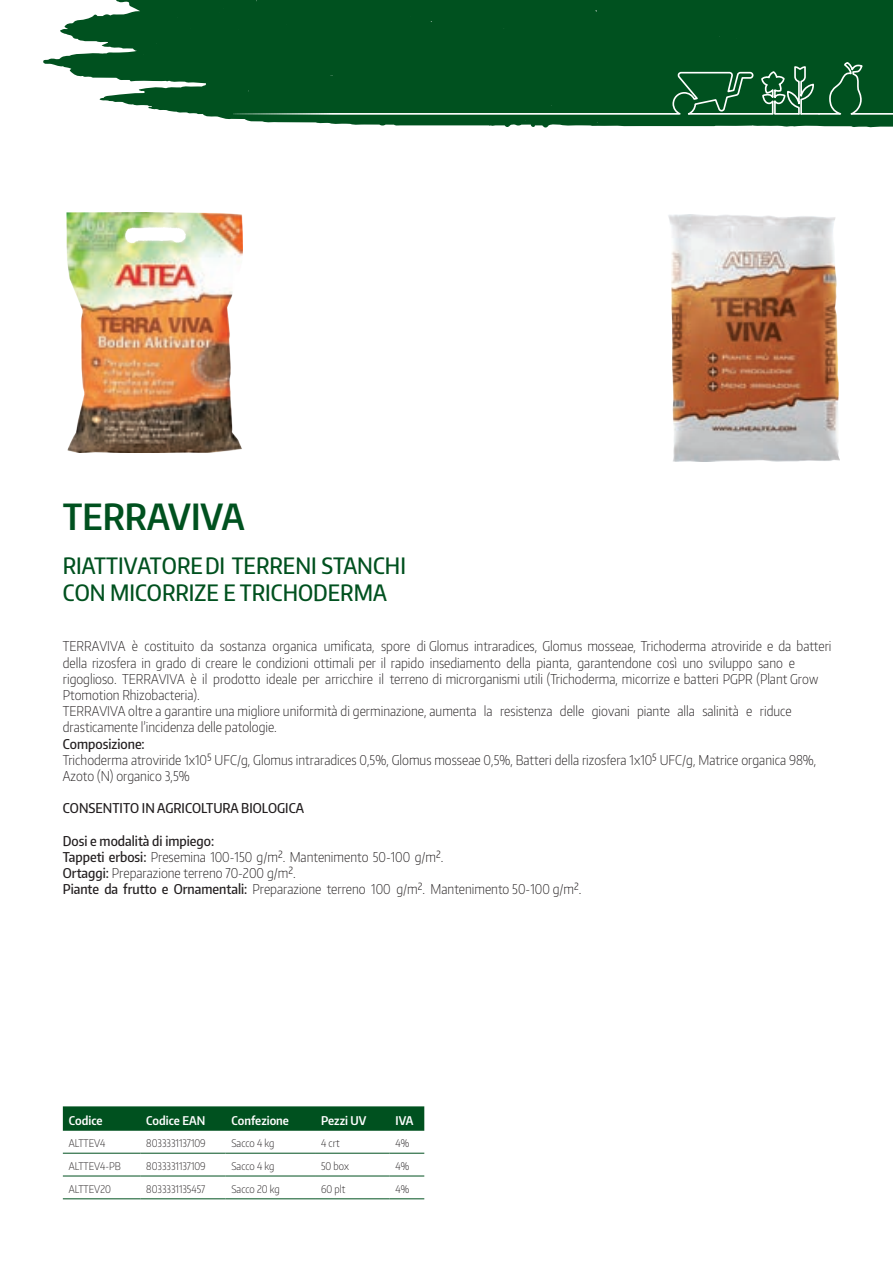
<style>
.page{position:relative;width:893px;height:1263px;background:#fff}
.page>*{position:absolute;margin:0;border:0;box-sizing:border-box;transform-origin:0 0}
.t1{font:600 36px "Encode Sans Condensed";color:#00511f}
.t2{font:500 22.5px/27px "Encode Sans Condensed";color:#00511f}
.t3{font:200 13.5px/16.2px "Encode Sans Condensed";color:#231f20}
.t4{font:500 13.5px "Encode Sans Condensed";color:#231f20}
.t5{font:600 12px "Encode Sans Condensed";color:#fff}
.t6{font:200 10.5px "Encode Sans Condensed";color:#231f20}
.s1{font-weight:500}
</style>
<div class="page">
<svg style="left:43px;top:0;width:850px;height:128px;background:#1d6539"></svg>
<hr style="left:819px;top:113px;width:21px;height:2px;background:#fff">
<hr style="left:689px;top:113px;width:84px;height:2px;background:#fff">
<hr style="left:851px;top:113px;width:42px;height:2px;background:#fff">
<hr style="left:0;top:113px;width:679px;height:2px;background:#fff">
<svg style="left:828px;top:63px;width:35px;height:53px;background:#266b40"></svg>
<svg style="left:672px;top:71px;width:82px;height:45px;background:#296c42"></svg>
<svg style="left:760px;top:65px;width:59px;height:51px;background:#36764e"></svg>
<svg style="left:63px;top:1106px;width:361px;height:25px;background:#065524"></svg>
<hr style="left:63px;top:1153px;width:77px;height:1px;background:#00511f">
<hr style="left:140px;top:1153px;width:85px;height:1px;background:#00511f">
<hr style="left:225px;top:1153px;width:90px;height:1px;background:#00511f">
<hr style="left:315px;top:1153px;width:75px;height:1px;background:#00511f">
<hr style="left:390px;top:1153px;width:34px;height:1px;background:#00511f">
<hr style="left:63px;top:1175px;width:77px;height:1px;background:#00511f">
<hr style="left:140px;top:1175px;width:85px;height:1px;background:#00511f">
<hr style="left:225px;top:1175px;width:90px;height:1px;background:#00511f">
<hr style="left:315px;top:1175px;width:75px;height:1px;background:#00511f">
<hr style="left:390px;top:1175px;width:34px;height:1px;background:#00511f">
<hr style="left:315px;top:1198px;width:75px;height:1px;background:#00511f">
<hr style="left:63px;top:1198px;width:77px;height:1px;background:#00511f">
<hr style="left:140px;top:1198px;width:85px;height:1px;background:#00511f">
<hr style="left:225px;top:1198px;width:90px;height:1px;background:#00511f">
<hr style="left:390px;top:1198px;width:34px;height:1px;background:#00511f">
<img style="left:668px;top:215px;width:171px;height:247px">
<img style="left:67px;top:212px;width:176px;height:240px">
<h1 class="t1" style="left:63px;top:493px;width:183px">TERRAVIVA</h1>
<h2 class="t2" style="left:63px;top:551px;width:345px">RIATTIVATORE DI TERRENI STANCHI<br>CON MICORRIZE E TRICHODERMA</h2>
<p class="t3" style="left:63px;top:638px;width:770px">TERRAVIVA è costituito da sostanza organica umificata, spore di Glomus intraradices, Glomus mosseae, Trichoderma atroviride e da batteri della rizosfera in grado di creare le condizioni ottimali per il rapido insediamento della pianta, garantendone così uno sviluppo sano e rigoglioso. TERRAVIVA è il prodotto ideale per arricchire il terreno di microrganismi utili (Trichoderma, micorrize e batteri PGPR (Plant Grow Ptomotion Rhizobacteria).<br>TERRAVIVA oltre a garantire una migliore uniformità di germinazione, aumenta la resistenza delle giovani piante alla salinità e riduce drasticamente l’incidenza delle patologie.</p>
<p class="t4" style="left:63px;top:735px;width:83px">Composizione:</p>
<p class="t3" style="left:63px;top:751px;width:755px">Trichoderma atroviride 1x10⁵ UFC/g, Glomus intraradices 0,5%, Glomus mosseae 0,5%, Batteri della rizosfera 1x10⁵ UFC/g, Matrice organica 98%,<br>Azoto (N) organico 3,5%</p>
<p class="t4" style="left:63px;top:799px;width:243px">CONSENTITO IN AGRICOLTURA BIOLOGICA</p>
<p class="t3" style="left:63px;top:832px;width:520px"><span class="s1">Dosi e modalità di impiego:<br>Tappeti erbosi:</span> Presemina 100-150 g/m². Mantenimento 50-100 g/m².<br><span class="s1">Ortaggi:</span> Preparazione terreno 70-200 g/m².<br><span class="s1">Piante da frutto e Ornamentali:</span> Preparazione terreno 100 g/m². Mantenimento 50-100 g/m².</p>
<p class="t5" style="left:69px;top:1112px;width:35px">Codice</p>
<p class="t5" style="left:146px;top:1112px;width:60px">Codice EAN</p>
<p class="t5" style="left:231px;top:1112px;width:59px">Confezione</p>
<p class="t5" style="left:321px;top:1112px;width:47px">Pezzi UV</p>
<p class="t5" style="left:396px;top:1112px;width:19px">IVA</p>
<p class="t6" style="left:69px;top:1136px;width:38px">ALTTEV4</p>
<p class="t6" style="left:146px;top:1136px;width:61px">8033331137109</p>
<p class="t6" style="left:231px;top:1136px;width:44px">Sacco 4 kg</p>
<p class="t6" style="left:321px;top:1136px;width:20px">4 crt</p>
<p class="t6" style="left:396px;top:1136px;width:15px">4%</p>
<p class="t6" style="left:69px;top:1159px;width:53px">ALTTEV4-PB</p>
<p class="t6" style="left:146px;top:1159px;width:61px">8033331137109</p>
<p class="t6" style="left:231px;top:1159px;width:44px">Sacco 4 kg</p>
<p class="t6" style="left:321px;top:1159px;width:29px">50 box</p>
<p class="t6" style="left:396px;top:1159px;width:15px">4%</p>
<p class="t6" style="left:69px;top:1182px;width:44px">ALTTEV20</p>
<p class="t6" style="left:146px;top:1182px;width:60px">8033331135457</p>
<p class="t6" style="left:231px;top:1182px;width:50px">Sacco 20 kg</p>
<p class="t6" style="left:321px;top:1182px;width:26px">60 plt</p>
<p class="t6" style="left:396px;top:1182px;width:15px">4%</p>
</div>
